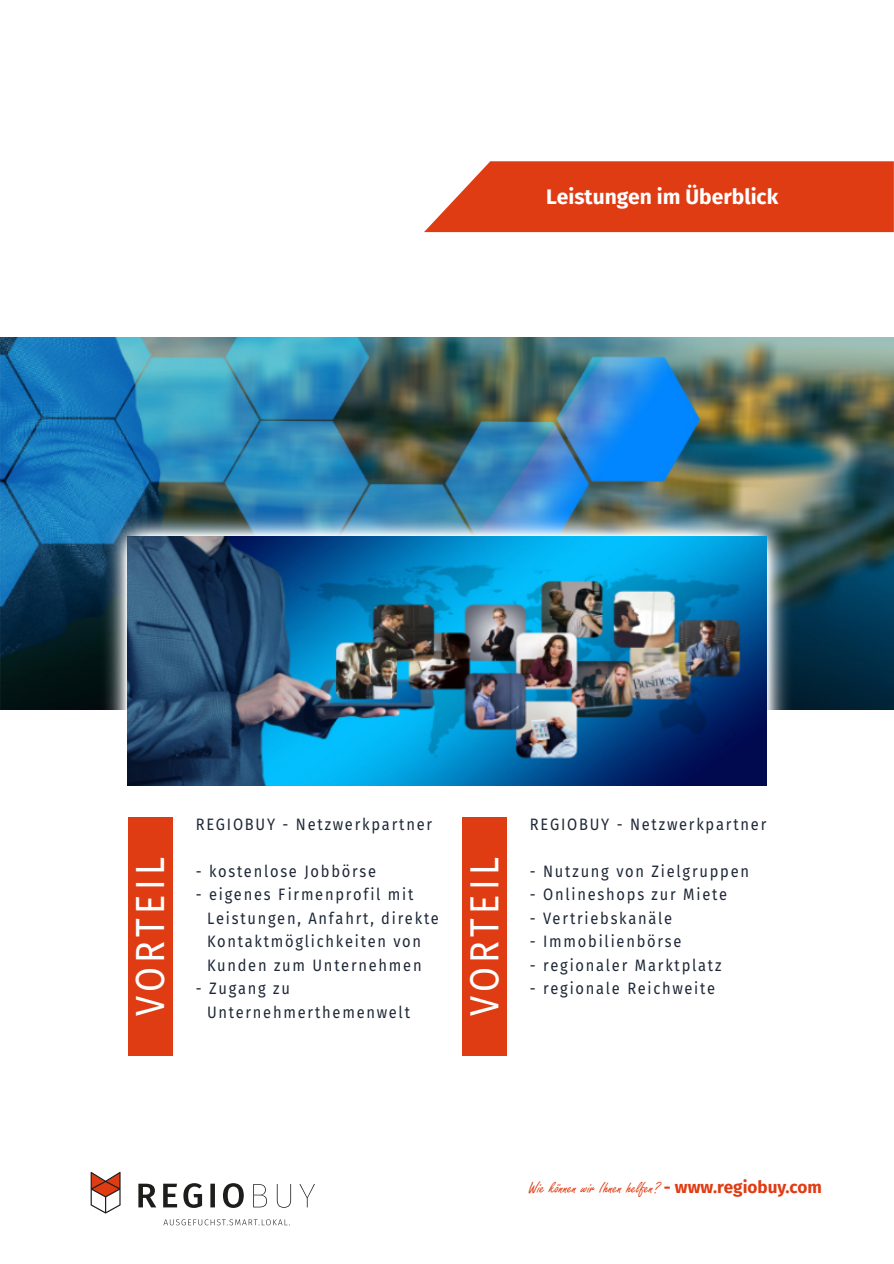
<style>
.page{position:relative;width:894px;height:1264px;background:#fff}
.page>*{position:absolute;margin:0;border:0;box-sizing:border-box;transform-origin:0 0}
.t1{font:40.65px "Fira Sans";letter-spacing:.12em;color:#fff;scale:.89 1}
.t2{font:700 21px "Fira Sans";color:#fff}
.t3{font:17.1px "Freestyle Script";color:#e03c13}
.t4{font:16.5px/23.5px "Fira Sans";letter-spacing:.12em;color:#1f2837;scale:.89 1}
.s1{font-family:"Fira Sans";font-weight:700}
</style>
<div class="page">
<svg style="left:163px;top:1219px;width:127px;height:6px"></svg>
<svg style="left:138px;top:1183px;width:177px;height:24px"></svg>
<svg style="left:91px;top:1172px;width:29px;height:41px"></svg>
<img style="left:0;top:337px;width:893px;height:373px">
<svg style="left:424px;top:161px;width:469px;height:71px;background:#e24a24"></svg>
<img style="left:100px;top:509px;width:693px;height:277px">
<img style="left:128px;top:536px;width:637px;height:249px">
<div style="left:128px;top:817px;width:44px;height:238px;background:#e03c13"></div>
<div style="left:462px;top:817px;width:44px;height:238px;background:#e03c13"></div>
<p class="t2" style="left:546px;top:184px;width:234px">Leistungen im Überblick</p>
<p class="t4" style="left:196px;top:812px;width:267px">REGIOBUY - Netzwerkpartner</p>
<p class="t4" style="left:196px;top:859px;width:204px">- kostenlose Jobbörse</p>
<p class="t4" style="left:207px;top:882px;width:262px;text-indent:-11px">- eigenes Firmenprofil mit<br>Leistungen, Anfahrt, direkte<br>Kontaktmöglichkeiten von<br>Kunden zum Unternehmen</p>
<p class="t4" style="left:207px;top:976px;width:229px;text-indent:-11px">- Zugang zu<br>Unternehmerthemenwelt</p>
<h1 class="t1" style="left:126px;top:1015px;width:179px;rotate:-90deg">VORTEIL</h1>
<h1 class="t1" style="left:460px;top:1015px;width:179px;rotate:-90deg">VORTEIL</h1>
<p class="t4" style="left:529px;top:812px;width:267px">REGIOBUY - Netzwerkpartner</p>
<p class="t4" style="left:529px;top:859px;width:248px">- Nutzung von Zielgruppen</p>
<p class="t4" style="left:529px;top:882px;width:223px">- Onlineshops zur Miete</p>
<p class="t4" style="left:529px;top:906px;width:161px">- Vertriebskanäle</p>
<p class="t4" style="left:529px;top:929px;width:172px">- Immobilienbörse</p>
<p class="t4" style="left:529px;top:953px;width:217px">- regionaler Marktplatz</p>
<p class="t4" style="left:529px;top:976px;width:209px">- regionale Reichweite</p>
<p class="t3" style="left:528px;top:1181px;width:295px">Wie können wir Ihnen helfen? <span class="s1">- www.regiobuy.com</span></p>
</div>
